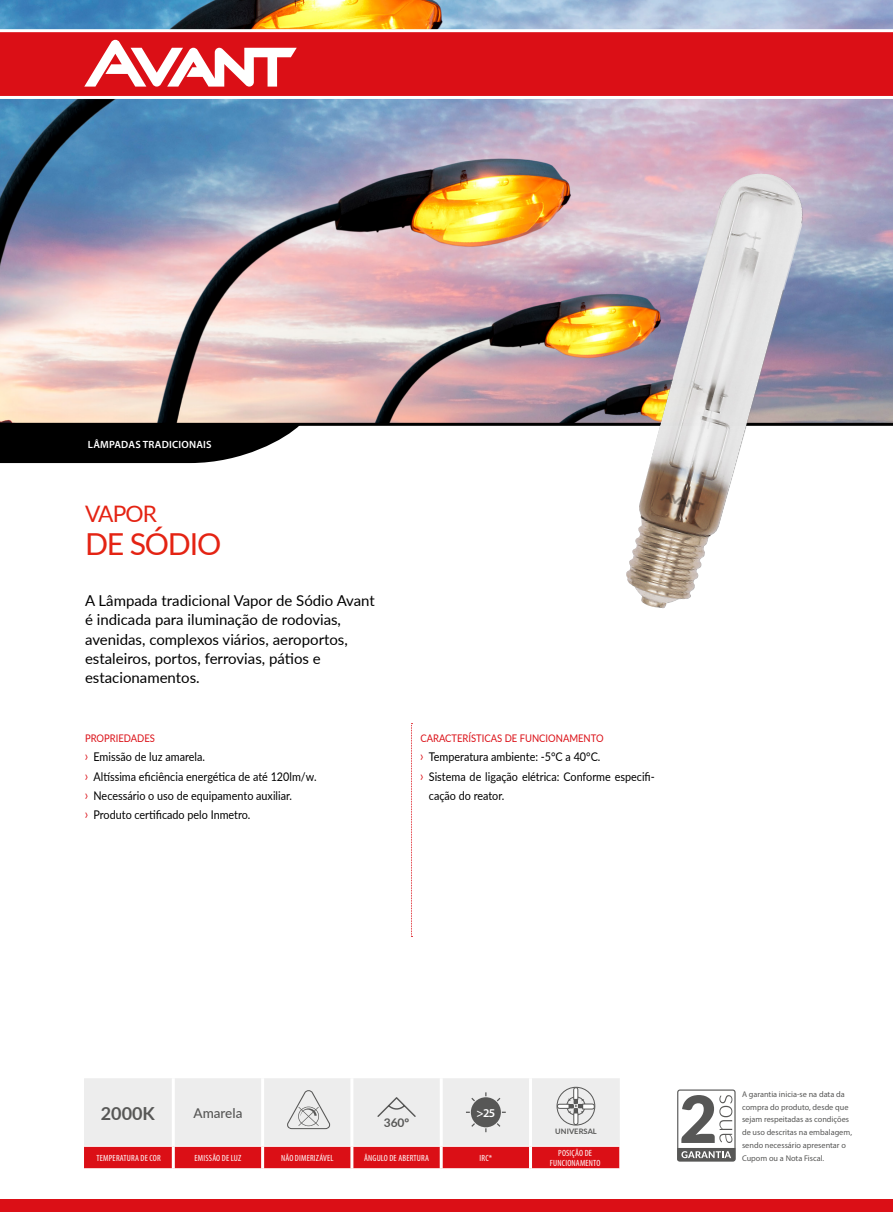
<style>
.page{position:relative;width:893px;height:1212px;background:#fff}
.page>*{position:absolute;margin:0;border:0;box-sizing:border-box;transform-origin:0 0}
.t1{font:30.3px "Lato";letter-spacing:-.04em;color:#e42313}
.t2{font:22.65px "Lato";letter-spacing:-.04em;color:#e42313}
.t3{font:700 18px "Lato";color:#575756}
.t4{font:15px/19.4px "Lato";color:#000}
.t5{font:500 13.5px "Lato";color:#575756}
.t6{font:12px/19.4px "Lato";color:#000;scale:.9 1}
.t7{font:700 12px "Lato";color:#575756}
.t8{font:600 12px "Myriad Pro";color:#fff}
.t9{font:10.5px "Lato";color:#db0f16;scale:.9 1}
.t10{font:600 10.5px "Myriad Pro";letter-spacing:.02em;color:#fff}
.t11{font:condensed 9px/9.8px "Myriad Pro";letter-spacing:.02em;color:#fff;text-align:center}
.t12{font:8.25px/12.8px "Myriad Pro";color:#575756}
.t13{font:700 7.5px "Lato";letter-spacing:.01em;color:#575756}
.s1{font-family:"Myriad Pro";font-stretch:condensed;font-size:15px;color:#db0f16}
</style>
<div class="page">
<img style="left:0;top:0;width:893px;height:423px">
<svg style="left:0;top:28px;width:893px;height:72px;background:#db2c32"></svg>
<div style="left:0;top:1199px;width:893px;height:13px;background:#db0f16"></div>
<svg style="left:411px;top:723px;width:1px;height:214px"></svg>
<svg style="left:677px;top:1089px;width:59px;height:72px"></svg>
<svg style="left:0;top:426px;width:299px;height:37px;background:#1d1d1d"></svg>
<hr style="left:0;top:423px;width:893px;height:3px;background:#000">
<img style="left:625px;top:174px;width:183px;height:434px">
<svg style="left:84px;top:1078px;width:536px;height:91px;background:#e5b6b8"></svg>
<svg style="left:84px;top:40px;width:213px;height:47px"></svg>
<p class="t10" style="left:88px;top:438px;width:125px">LÂMPADAS TRADICIONAIS</p>
<h2 class="t2" style="left:85px;top:497px;width:73px">VAPOR</h2>
<h1 class="t1" style="left:85px;top:522px;width:138px">DE SÓDIO</h1>
<p class="t4" style="left:85px;top:590px;width:291px">A Lâmpada tradicional Vapor de Sódio Avant é indicada para iluminação de rodovias, avenidas, complexos viários, aeroportos, estaleiros, portos, ferrovias, pátios e estacionamentos.</p>
<p class="t9" style="left:85px;top:730px;width:79px">PROPRIEDADES</p>
<p class="t6" style="left:85px;top:746px;width:259px"><span class="s1">›</span> Emissão de luz amarela.<br><span class="s1">›</span> Altíssima eficiência energética de até 120lm/w. <span class="s1">›</span> Necessário o uso de equipamento auxiliar.<br><span class="s1">›</span> Produto certificado pelo Inmetro.</p>
<p class="t9" style="left:420px;top:730px;width:205px">CARACTERÍSTICAS DE FUNCIONAMENTO</p>
<p class="t6" style="left:420px;top:746px;width:202px"><span class="s1">›</span> Temperatura ambiente: -5°C a 40°C.</p>
<p class="t6" style="left:420px;top:766px;width:262px"><span class="s1">›</span> Sistema de ligação elétrica: Conforme especifi-</p>
<p class="t6" style="left:429px;top:785px;width:86px">cação do reator.</p>
<h3 class="t3" style="left:101px;top:1100px;width:56px">2000K</h3>
<p class="t5" style="left:194px;top:1103px;width:50px">Amarela</p>
<p class="t7" style="left:384px;top:1114px;width:27px">360º</p>
<p class="t8" style="left:476px;top:1105px;width:21px">&gt;25</p>
<p class="t13" style="left:555px;top:1126px;width:43px">UNIVERSAL</p>
<p class="t11" style="left:97px;top:1153px;width:66px">TEMPERATURA DE COR</p>
<p class="t11" style="left:195px;top:1153px;width:48px">EMISSÃO DE LUZ</p>
<p class="t11" style="left:281px;top:1153px;width:54px">NÃO DIMERIZÁVEL</p>
<p class="t11" style="left:364px;top:1153px;width:66px">ÂNGULO DE ABERTURA</p>
<p class="t11" style="left:480px;top:1153px;width:14px">IRC*</p>
<p class="t11" style="left:550px;top:1148px;width:52px">POSIÇÃO DE<br>FUNCIONAMENTO</p>
<p class="t12" style="left:742px;top:1088px;width:112px">A garantia inicia-se na data da compra do produto, desde que sejam respeitadas as condições de uso descritas na embalagem, sendo necessário apresentar o<br>Cupom ou a Nota Fiscal.</p>
</div>
